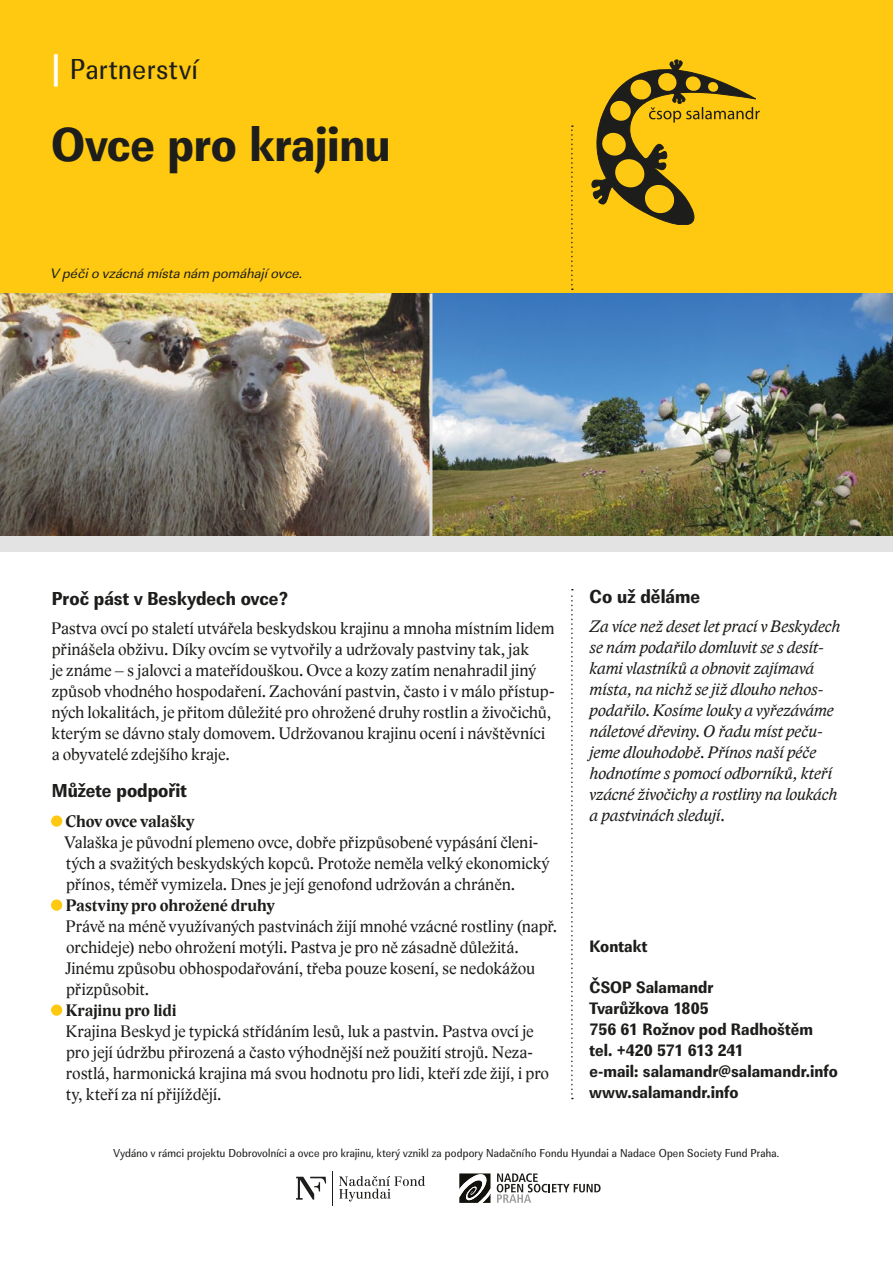
<style>
.page{position:relative;width:893px;height:1263px;background:#fff}
.page>*{position:absolute;margin:0;border:0;box-sizing:border-box;transform-origin:0 0}
.t1{font:49.5px "URW Linear TOT Ext Bol Ext Nar";letter-spacing:-.005em;color:#1d1d1b}
.t2{font:30px "URW Linear TOT Reg Ext Nar";letter-spacing:.025em;color:#1d1d1b}
.t3{font:19.5px "URW Linear TOT Ext Bol Ext Nar";color:#1d1d1b}
.t4{font:17.25px/21px "Lido STFCE";letter-spacing:-.005em;color:#1d1d1b}
.t5{font:italic 17.25px/21px "Lido STFCE";letter-spacing:-.01em;color:#1d1d1b}
.t6{font:17.25px/21px "URW Linear TOT Ext Bol Ext Nar";color:#1d1d1b}
.t7{font:700 17.25px "Lido STFCE";letter-spacing:-.005em;color:#1d1d1b}
.t8{font:italic 14.25px "URW Linear TOT";letter-spacing:.01em;color:#1d1d1b}
.t9{font:12px "URW Linear TOT Reg Ext Nar";letter-spacing:.015em;color:#1d1d1b}
.s1{font-family:"Arial";font-weight:700;font-size:34.5px;color:#fff}
</style>
<div class="page">
<div style="left:0;top:0;width:893px;height:293px;background:#fec910"></div>
<svg style="left:571px;top:125px;width:2px;height:165px"></svg>
<div style="left:51px;top:815px;width:11px;height:12px;background:#fec910;border-radius:50%"></div>
<div style="left:51px;top:899px;width:11px;height:12px;background:#fec910;border-radius:50%"></div>
<div style="left:51px;top:1004px;width:11px;height:12px;background:#fec910;border-radius:50%"></div>
<svg style="left:571px;top:589px;width:2px;height:510px"></svg>
<svg style="left:592px;top:60px;width:168px;height:165px"></svg>
<img style="left:0;top:293px;width:429px;height:243px">
<img style="left:432px;top:293px;width:461px;height:243px">
<div style="left:0;top:536px;width:893px;height:16px;background:#e3e3e3"></div>
<hr style="left:429px;top:293px;width:3px;height:258px;background:#e3e3e3">
<svg style="left:296px;top:1177px;width:30px;height:23px"></svg>
<svg style="left:339px;top:1176px;width:86px;height:25px"></svg>
<hr style="left:332px;top:1171px;width:1px;height:34px;background:#1d1d1b">
<svg style="left:497px;top:1173px;width:104px;height:30px"></svg>
<svg style="left:459px;top:1173px;width:31px;height:30px"></svg>
<h2 class="t2" style="left:51px;top:52px;width:148px"><span class="s1">|</span> Partnerství</h2>
<h1 class="t1" style="left:51px;top:114px;width:341px">Ovce pro krajinu</h1>
<p class="t8" style="left:51px;top:265px;width:253px">V péči o vzácná místa nám pomáhají ovce.</p>
<p class="t3" style="left:52px;top:587px;width:238px">Proč pást v Beskydech ovce?</p>
<p class="t4" style="left:51px;top:618px;width:505px">Pastva ovcí po staletí utvářela beskydskou krajinu a mnoha místním lidem přinášela obživu. Díky ovcím se vytvořily a udržovaly pastviny tak, jak<br>je známe – s jalovci a mateřídouškou. Ovce a kozy zatím nenahradil jiný způsob vhodného hospodaření. Zachování pastvin, často i v málo přístup&shy;ných lokalitách, je přitom důležité pro ohrožené druhy rostlin a živočichů, kterým se dávno staly domovem. Udržovanou krajinu ocení i návštěvníci a obyvatelé zdejšího kraje.</p>
<p class="t3" style="left:52px;top:779px;width:137px">Můžete podpořit</p>
<p class="t7" style="left:65px;top:810px;width:130px">Chov ovce valašky</p>
<p class="t4" style="left:65px;top:831px;width:486px">Valaška je původní plemeno ovce, dobře přizpůsobené vypásání členi&shy;tých a svažitých beskydských kopců. Protože neměla velký ekonomický přínos, téměř vymizela. Dnes je její genofond udržován a chráněn.</p>
<p class="t7" style="left:65px;top:894px;width:211px">Pastviny pro ohrožené druhy</p>
<p class="t4" style="left:65px;top:915px;width:494px">Právě na méně využívaných pastvinách žijí mnohé vzácné rostliny (např. orchideje) nebo ohrožení motýli. Pastva je pro ně zásadně důležitá.<br>Jinému způsobu obhospodařování, třeba pouze kosení, se nedokážou přizpůsobit.</p>
<p class="t7" style="left:65px;top:999px;width:113px">Krajinu pro lidi</p>
<p class="t4" style="left:66px;top:1020px;width:485px">Krajina Beskyd je typická střídáním lesů, luk a pastvin. Pastva ovcí je pro její údržbu přirozená a často výhodnější než použití strojů. Neza&shy;rostlá, harmonická krajina má svou hodnotu pro lidi, kteří zde žijí, i pro ty, kteří za ní přijíždějí.</p>
<p class="t3" style="left:590px;top:584px;width:112px">Co už děláme</p>
<p class="t5" style="left:590px;top:616px;width:252px">Za více než deset let prací v Beskydech se nám podařilo domluvit se s desít&shy;kami vlastníků a obnovit zajímavá místa, na nichž se již dlouho nehos&shy;podařilo. Kosíme louky a vyřezáváme náletové dřeviny. O řadu míst peču&shy;jeme dlouhodobě. Přínos naší péče hodnotíme s pomocí odborníků, kteří vzácné živočichy a rostliny na loukách a pastvinách sledují.</p>
<p class="t6" style="left:590px;top:936px;width:59px">Kontakt</p>
<p class="t6" style="left:590px;top:976px;width:250px">ČSOP Salamandr<br>Tvarůžkova 1805<br>756 61 Rožnov pod Radhoštěm tel. +420 571 613 241<br>e-mail: salamandr@salamandr.info www.salamandr.info</p>
<p class="t9" style="left:114px;top:1145px;width:667px">Vydáno v rámci projektu Dobrovolníci a ovce pro krajinu, který vznikl za podpory Nadačního Fondu Hyundai a Nadace Open Society Fund Praha.</p>
</div>
